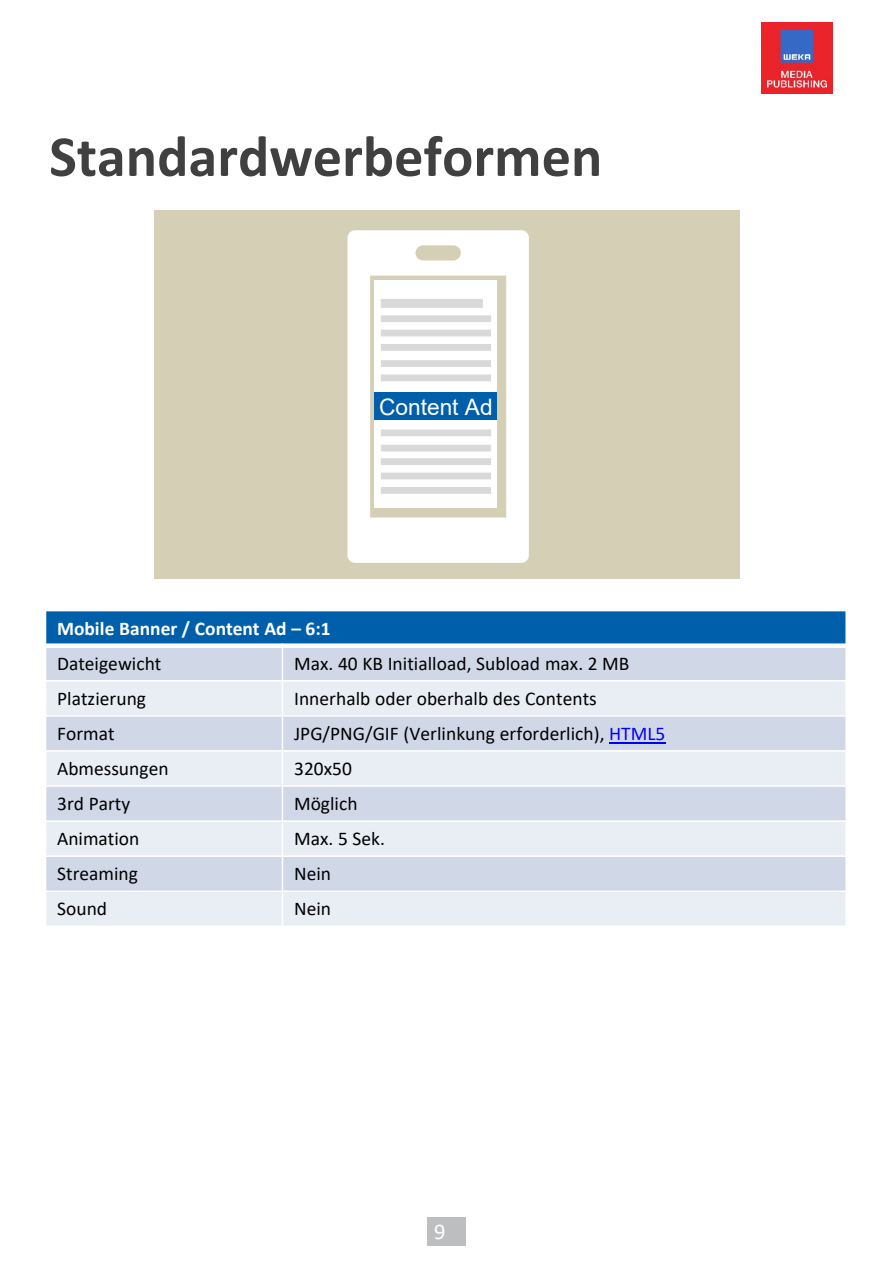
<style>
.page{position:relative;width:893px;height:1264px;background:#fff}
.page>*{position:absolute;margin:0;border:0;box-sizing:border-box;transform-origin:0 0}
.t1{font:700 58.35px "Calibri";color:#404040}
.t2{font:22.65px "Arial";color:#fff}
.t3{font:22.5px "Calibri";color:#fff}
.t4{font:19.5px "Calibri";color:#000}
.t5{font:700 19.5px "Calibri";color:#fff}
.s1{color:#00f}
</style>
<div class="page">
<div style="left:427px;top:1217px;width:39px;height:28px;background:#bcbec0"></div>
<img style="left:761px;top:23px;width:71px;height:70px">
<div style="left:154px;top:210px;width:585px;height:369px;background:#d5d0b5"></div>
<svg style="left:347px;top:230px;width:182px;height:332px;fill:#fff"></svg>
<div style="left:374px;top:279px;width:123px;height:228px;background:#fff"></div>
<div style="left:374px;top:393px;width:123px;height:27px;background:#005faa"></div>
<div style="left:381px;top:299px;width:102px;height:9px;background:#d9d9d9"></div>
<div style="left:381px;top:315px;width:110px;height:7px;background:#d9d9d9"></div>
<div style="left:381px;top:329px;width:110px;height:7px;background:#d9d9d9"></div>
<div style="left:381px;top:344px;width:110px;height:7px;background:#d9d9d9"></div>
<div style="left:381px;top:458px;width:110px;height:7px;background:#d9d9d9"></div>
<div style="left:381px;top:472px;width:110px;height:7px;background:#d9d9d9"></div>
<div style="left:381px;top:487px;width:110px;height:6px;background:#d9d9d9"></div>
<div style="left:45px;top:610px;width:801px;height:35px;background:#005faa"></div>
<div style="left:45px;top:645px;width:237px;height:35px;background:#d0d8e8"></div>
<div style="left:282px;top:645px;width:564px;height:35px;background:#d0d8e8"></div>
<div style="left:45px;top:680px;width:237px;height:35px;background:#e9edf4"></div>
<div style="left:282px;top:680px;width:564px;height:35px;background:#e9edf4"></div>
<div style="left:45px;top:715px;width:237px;height:35px;background:#d0d8e8"></div>
<div style="left:282px;top:715px;width:564px;height:35px;background:#d0d8e8"></div>
<div style="left:45px;top:750px;width:237px;height:35px;background:#e9edf4"></div>
<div style="left:282px;top:750px;width:564px;height:35px;background:#e9edf4"></div>
<div style="left:45px;top:785px;width:237px;height:36px;background:#d0d8e8"></div>
<div style="left:282px;top:785px;width:564px;height:36px;background:#d0d8e8"></div>
<div style="left:45px;top:821px;width:237px;height:35px;background:#e9edf4"></div>
<div style="left:282px;top:821px;width:564px;height:35px;background:#e9edf4"></div>
<div style="left:45px;top:856px;width:237px;height:35px;background:#d0d8e8"></div>
<div style="left:282px;top:856px;width:564px;height:35px;background:#d0d8e8"></div>
<div style="left:45px;top:891px;width:237px;height:35px;background:#e9edf4"></div>
<div style="left:282px;top:891px;width:564px;height:35px;background:#e9edf4"></div>
<hr style="left:282px;top:643px;width:1px;height:283px;background:#fff">
<svg style="left:46px;top:643px;width:799px;height:4px;background:#e2edf5"></svg>
<hr style="left:45px;top:680px;width:801px;height:1px;background:#fff">
<hr style="left:45px;top:715px;width:801px;height:1px;background:#fff">
<hr style="left:45px;top:750px;width:801px;height:1px;background:#fff">
<hr style="left:45px;top:785px;width:801px;height:1px;background:#fff">
<hr style="left:45px;top:820px;width:801px;height:1px;background:#fff">
<hr style="left:45px;top:855px;width:801px;height:1px;background:#fff">
<hr style="left:45px;top:890px;width:801px;height:1px;background:#fff">
<hr style="left:45px;top:609px;width:1px;height:317px;background:#fff">
<hr style="left:845px;top:609px;width:1px;height:317px;background:#fff">
<hr style="left:45px;top:609px;width:801px;height:2px;background:#fff">
<hr style="left:45px;top:925px;width:801px;height:1px;background:#fff">
<hr style="left:609px;top:742px;width:56px;height:1px;background:#00f">
<div style="left:381px;top:360px;width:110px;height:7px;background:#d9d9d9"></div>
<div style="left:381px;top:374px;width:110px;height:7px;background:#d9d9d9"></div>
<div style="left:381px;top:444px;width:110px;height:7px;background:#d9d9d9"></div>
<div style="left:381px;top:429px;width:110px;height:7px;background:#d9d9d9"></div>
<h2 class="t1" style="left:49px;top:115px;width:554px">Standardwerbeformen</h2>
<p class="t2" style="left:379px;top:391px;width:115px">Content Ad</p>
<p class="t5" style="left:57px;top:614px;width:275px">Mobile Banner / Content Ad – 6:1</p>
<p class="t4" style="left:57px;top:649px;width:106px">Dateigewicht</p>
<p class="t4" style="left:294px;top:649px;width:336px">Max. 40 KB Initialload, Subload max. 2 MB</p>
<p class="t4" style="left:57px;top:684px;width:90px">Platzierung</p>
<p class="t4" style="left:294px;top:684px;width:304px">Innerhalb oder oberhalb des Contents</p>
<p class="t4" style="left:57px;top:719px;width:59px">Format</p>
<p class="t4" style="left:294px;top:719px;width:372px">JPG/PNG/GIF (Verlinkung erforderlich), <span class="s1">HTML5</span></p>
<p class="t4" style="left:57px;top:754px;width:113px">Abmessungen</p>
<p class="t4" style="left:294px;top:754px;width:59px">320x50</p>
<p class="t4" style="left:57px;top:789px;width:75px">3rd Party</p>
<p class="t4" style="left:294px;top:789px;width:65px">Möglich</p>
<p class="t4" style="left:57px;top:824px;width:84px">Animation</p>
<p class="t4" style="left:294px;top:824px;width:92px">Max. 5 Sek.</p>
<p class="t4" style="left:57px;top:860px;width:82px">Streaming</p>
<p class="t4" style="left:294px;top:860px;width:39px">Nein</p>
<p class="t4" style="left:57px;top:895px;width:51px">Sound</p>
<p class="t4" style="left:294px;top:895px;width:39px">Nein</p>
<p class="t3" style="left:434px;top:1215px;width:13px">9</p>
</div>
